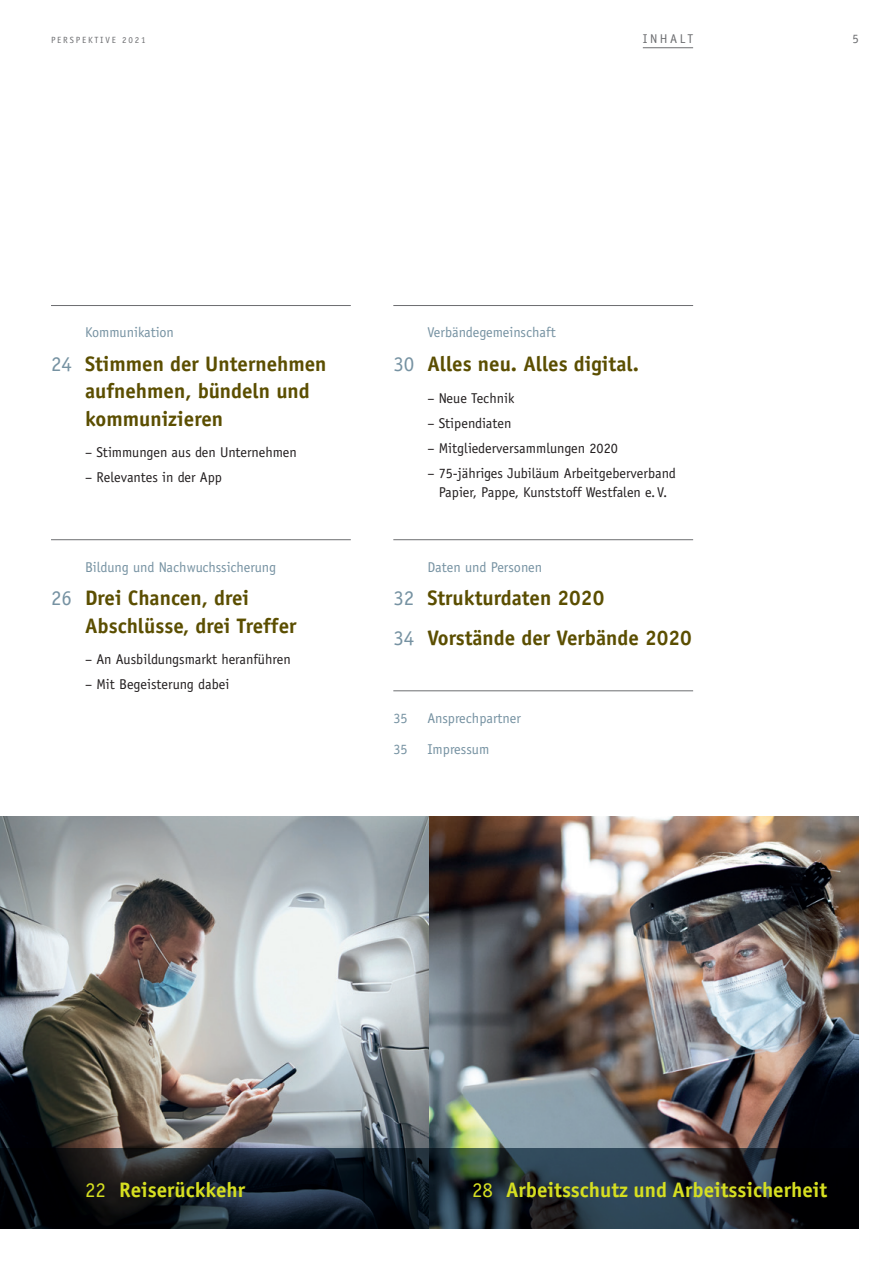
<style>
.page{position:relative;width:893px;height:1263px;background:#fff}
.page>*{position:absolute;margin:0;border:0;box-sizing:border-box;transform-origin:0 0}
.t1{font:700 21px/27.3px "Officina Sans Std";color:#5b4e00}
.t2{font:700 21px "Officina Sans Std";color:#d6df21}
.t3{font:14.25px/18.8px "Officina Sans Std";color:#231f20;text-align:center}
.t4{font:14.25px "Officina Sans Std";color:#7692a2}
.t5{font:12.75px "Officina Sans Std";letter-spacing:.2em;color:#6c6d70}
.t6{font:9px "Officina Sans Std";letter-spacing:.2em;color:#6c6d70}
.s1{font-weight:400;color:#7692a2}
.s2{font-weight:400}
</style>
<div class="page">
<img style="left:0;top:816px;width:859px;height:332px">
<svg style="left:0;top:1148px;width:859px;height:81px"></svg>
<hr style="left:51px;top:539px;width:300px;height:1px;background:#6c6d70">
<hr style="left:393px;top:690px;width:300px;height:1px;background:#6c6d70">
<hr style="left:393px;top:305px;width:300px;height:1px;background:#6c6d70">
<hr style="left:393px;top:539px;width:300px;height:1px;background:#6c6d70">
<hr style="left:51px;top:305px;width:300px;height:1px;background:#6c6d70">
<hr style="left:643px;top:47px;width:50px;height:1px;background:#6c6d70">
<p class="t6" style="left:51px;top:35px;width:96px">PERSPEKTIVE 2021</p>
<p class="t5" style="left:643px;top:31px;width:52px">INHALT</p>
<p class="t5" style="left:853px;top:31px;width:8px">5</p>
<p class="t4" style="left:85px;top:324px;width:90px">Kommunikation</p>
<h1 class="t1" style="left:85px;top:350px;width:243px;text-indent:-34px"><span class="s1">24</span> Stimmen der Unternehmen aufnehmen, bündeln und kommunizieren</h1>
<p class="t3" style="left:85px;top:443px;width:213px">– Stimmungen aus den Unternehmen</p>
<p class="t3" style="left:85px;top:468px;width:138px">– Relevantes in der App</p>
<p class="t4" style="left:85px;top:558px;width:193px">Bildung und Nachwuchssicherung</p>
<h1 class="t1" style="left:85px;top:584px;width:213px;text-indent:-34px"><span class="s1">26</span> Drei Chancen, drei<br>Abschlüsse, drei Treffer</h1>
<p class="t3" style="left:85px;top:650px;width:207px">– An Ausbildungsmarkt heranführen</p>
<p class="t3" style="left:85px;top:675px;width:146px">– Mit Begeisterung dabei</p>
<p class="t4" style="left:427px;top:324px;width:130px">Verbändegemeinschaft</p>
<h1 class="t1" style="left:393px;top:350px;width:247px"><span class="s1">30</span> Alles neu. Alles digital.</h1>
<p class="t3" style="left:427px;top:388px;width:89px">– Neue Technik</p>
<p class="t3" style="left:427px;top:414px;width:86px">– Stipendiaten</p>
<p class="t3" style="left:427px;top:439px;width:192px">– Mitgliederversammlungen 2020</p>
<p class="t3" style="left:427px;top:464px;width:250px">– 75-jähriges Jubiläum Arbeitgeberverband<br>Papier, Pappe, Kunststoff Westfalen e. V.</p>
<p class="t4" style="left:427px;top:558px;width:116px">Daten und Personen</p>
<h1 class="t1" style="left:393px;top:578px;width:300px;line-height:40px"><span class="s1">32</span> Strukturdaten 2020<br><span class="s1">34</span> Vorstände der Verbände 2020</h1>
<p class="t4" style="left:393px;top:710px;width:16px">35</p>
<p class="t4" style="left:427px;top:710px;width:95px">Ansprechpartner</p>
<p class="t4" style="left:393px;top:741px;width:16px">35</p>
<p class="t4" style="left:427px;top:741px;width:64px">Impressum</p>
<h1 class="t2" style="left:85px;top:1177px;width:162px"><span class="s2">22</span> Reiserückkehr</h1>
<h1 class="t2" style="left:472px;top:1177px;width:357px"><span class="s2">28</span> Arbeitsschutz und Arbeitssicherheit</h1>
</div>
